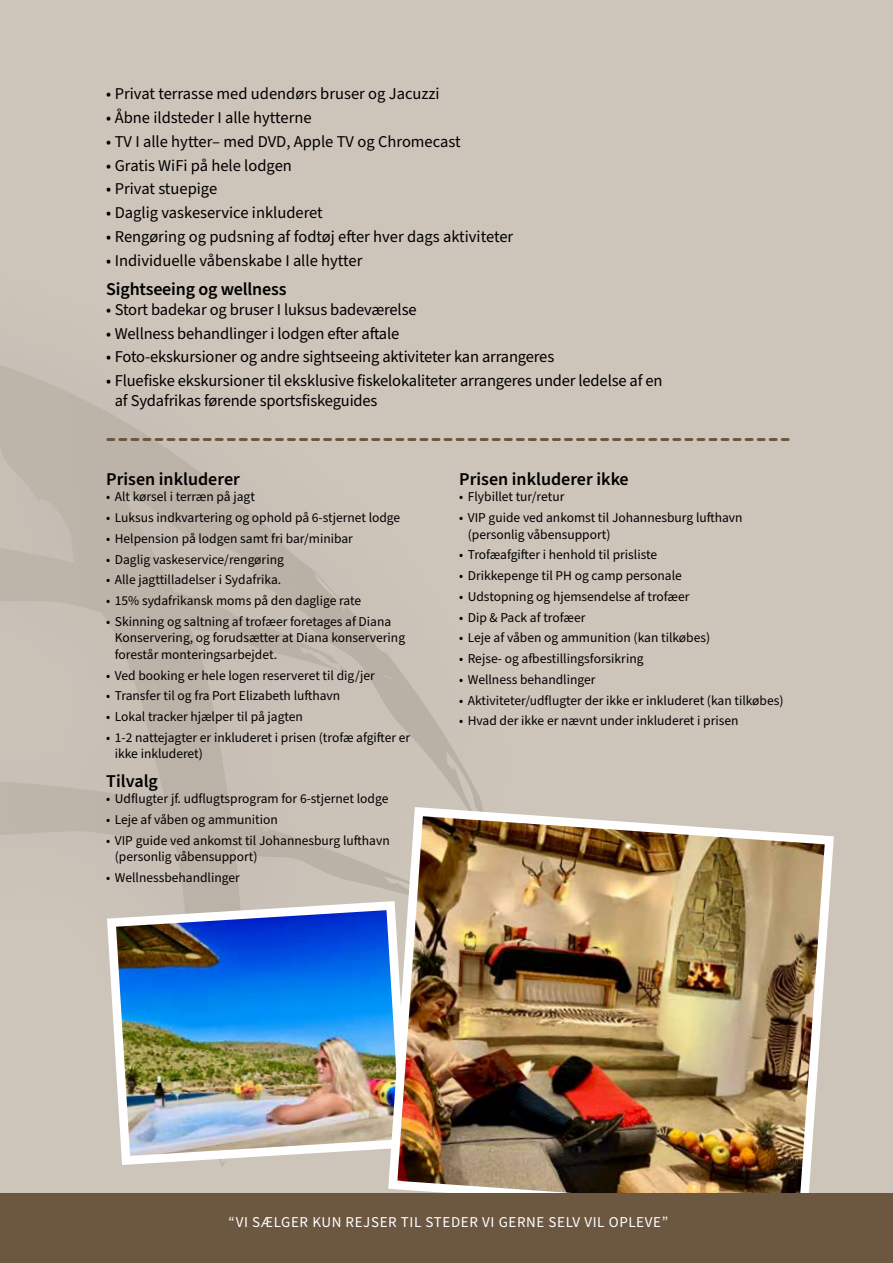
<style>
.page{position:relative;width:893px;height:1263px;background:#cdc4ba}
.page>*{position:absolute;margin:0;border:0;box-sizing:border-box;transform-origin:0 0}
.t1{font:600 18px "Source Sans Pro";color:#000}
.t2{font:16.5px/19.5px "Source Sans Pro";letter-spacing:-.01em;color:#000}
.t3{font:15px "Source Sans Pro";letter-spacing:.04em;color:#fff}
.t4{font:13.5px/16.5px "Source Sans Pro";color:#000}
</style>
<div class="page">
<img style="left:107px;top:896px;width:277px;height:271px">
<img style="left:384px;top:802px;width:450px;height:391px">
<svg style="left:108px;top:438px;width:680px;height:3px"></svg>
<div style="left:0;top:1193px;width:893px;height:70px;background:#6c5841"></div>
<p class="t2" style="left:106px;top:85px;width:335px">• Privat terrasse med udendørs bruser og Jacuzzi</p>
<p class="t2" style="left:106px;top:108px;width:207px">• Åbne ildsteder I alle hytterne</p>
<p class="t2" style="left:106px;top:132px;width:356px">• TV I alle hytter– med DVD, Apple TV og Chromecast</p>
<p class="t2" style="left:106px;top:156px;width:187px">• Gratis WiFi på hele lodgen</p>
<p class="t2" style="left:106px;top:180px;width:112px">• Privat stuepige</p>
<p class="t2" style="left:106px;top:203px;width:218px">• Daglig vaskeservice inkluderet</p>
<p class="t2" style="left:106px;top:227px;width:409px">• Rengøring og pudsning af fodtøj efter hver dags aktiviteter</p>
<p class="t2" style="left:106px;top:251px;width:258px">• Individuelle våbenskabe I alle hytter</p>
<h1 class="t1" style="left:106px;top:277px;width:182px">Sightseeing og wellness</h1>
<p class="t2" style="left:106px;top:300px;width:312px">• Stort badekar og bruser I luksus badeværelse</p>
<p class="t2" style="left:106px;top:324px;width:295px">• Wellness behandlinger i lodgen efter aftale</p>
<p class="t2" style="left:106px;top:348px;width:449px">• Foto-ekskursioner og andre sightseeing aktiviteter kan arrangeres</p>
<p class="t2" style="left:115px;top:371px;width:549px;text-indent:-8px">• Fluefiske ekskursioner til eksklusive fiskelokaliteter arrangeres under ledelse af en af Sydafrikas førende sportsfiskeguides</p>
<h1 class="t1" style="left:106px;top:467px;width:135px">Prisen inkluderer</h1>
<p class="t4" style="left:106px;top:489px;width:150px">• Alt kørsel i terræn på jagt</p>
<p class="t4" style="left:106px;top:510px;width:295px">• Luksus indkvartering og ophold på 6-stjernet lodge</p>
<p class="t4" style="left:106px;top:530px;width:248px">• Helpension på lodgen samt fri bar/minibar</p>
<p class="t4" style="left:106px;top:551px;width:179px">• Daglig vaskeservice/rengøring</p>
<p class="t4" style="left:106px;top:572px;width:176px">• Alle jagttilladelser i Sydafrika.</p>
<p class="t4" style="left:106px;top:593px;width:256px">• 15% sydafrikansk moms på den daglige rate</p>
<p class="t4" style="left:115px;top:613px;width:292px;text-indent:-9px">• Skinning og saltning af trofæer foretages af Diana<br>Konservering, og forudsætter at Diana konservering forestår monteringsarbejdet.</p>
<p class="t4" style="left:106px;top:667px;width:270px">• Ved booking er hele logen reserveret til dig/jer</p>
<p class="t4" style="left:106px;top:688px;width:236px">• Transfer til og fra Port Elizabeth lufthavn</p>
<p class="t4" style="left:106px;top:709px;width:198px">• Lokal tracker hjælper til på jagten</p>
<p class="t4" style="left:115px;top:729px;width:297px;text-indent:-9px">• 1-2 nattejagter er inkluderet i prisen (trofæ afgifter er ikke inkluderet)</p>
<h1 class="t1" style="left:106px;top:769px;width:53px">Tilvalg</h1>
<p class="t4" style="left:106px;top:791px;width:284px">• Udflugter jf. udflugtsprogram for 6-stjernet lodge</p>
<p class="t4" style="left:106px;top:812px;width:173px">• Leje af våben og ammunition</p>
<p class="t4" style="left:115px;top:832px;width:276px;text-indent:-9px">• VIP guide ved ankomst til Johannesburg lufthavn (personlig våbensupport)</p>
<p class="t4" style="left:106px;top:870px;width:135px">• Wellnessbehandlinger</p>
<h1 class="t1" style="left:459px;top:467px;width:171px">Prisen inkluderer ikke</h1>
<p class="t4" style="left:459px;top:489px;width:107px">• Flybillet tur/retur</p>
<p class="t4" style="left:468px;top:510px;width:276px;text-indent:-9px">• VIP guide ved ankomst til Johannesburg lufthavn (personlig våbensupport)</p>
<p class="t4" style="left:459px;top:547px;width:199px">• Trofæafgifter i henhold til prisliste</p>
<p class="t4" style="left:459px;top:568px;width:224px">• Drikkepenge til PH og camp personale</p>
<p class="t4" style="left:459px;top:588px;width:232px">• Udstopning og hjemsendelse af trofæer</p>
<p class="t4" style="left:459px;top:609px;width:128px">• Dip &amp; Pack af trofæer</p>
<p class="t4" style="left:459px;top:630px;width:252px">• Leje af våben og ammunition (kan tilkøbes)</p>
<p class="t4" style="left:459px;top:651px;width:186px">• Rejse- og afbestillingsforsikring</p>
<p class="t4" style="left:459px;top:671px;width:138px">• Wellness behandlinger</p>
<p class="t4" style="left:459px;top:692px;width:326px">• Aktiviteter/udflugter der ikke er inkluderet (kan tilkøbes)</p>
<p class="t4" style="left:459px;top:713px;width:281px">• Hvad der ikke er nævnt under inkluderet i prisen</p>
<p class="t3" style="left:228px;top:1212px;width:441px">“VI SÆLGER KUN REJSER TIL STEDER VI GERNE SELV VIL OPLEVE”</p>
</div>
